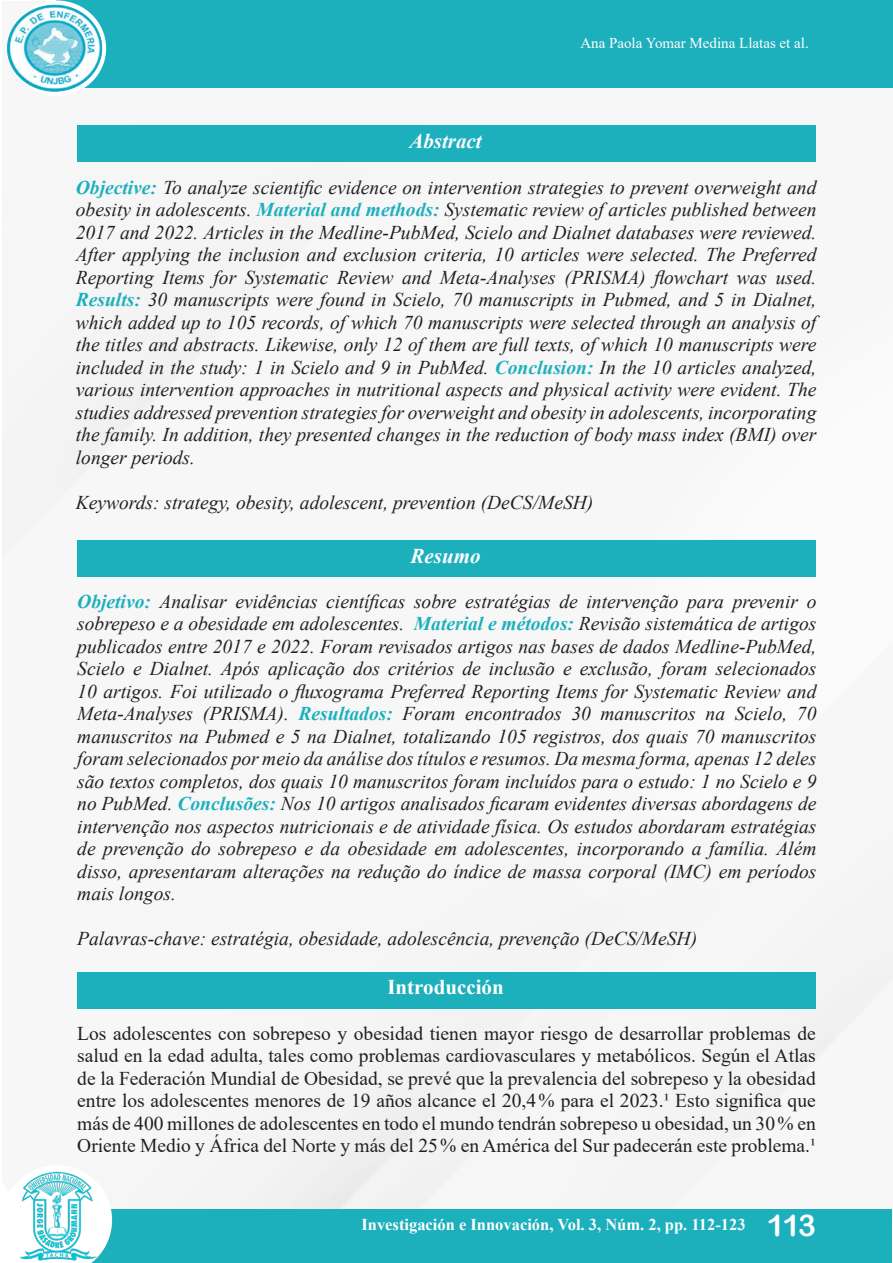
<style>
.page{position:relative;width:893px;height:1263px;background:#fff}
.page>*{position:absolute;margin:0;border:0;box-sizing:border-box;transform-origin:0 0}
.t1{font:italic 700 21px "Times New Roman";color:#fff}
.t2{font:700 21px "Times New Roman";color:#fff}
.t3{font:italic 19.5px/22.5px "Times New Roman";color:#231f20;text-align:justify}
.t4{font:19.5px/22.5px "Times New Roman";color:#231f20;text-align:justify}
.t5{font:700 16.5px "Times New Roman";color:#fff}
.t6{font:15px "Times New Roman";color:#fff}
.s1{font-weight:700;color:#1cb0bd}
.s2{font-family:"Arial Rounded MT Bold";font-weight:400;font-size:30px}
</style>
<div class="page">
<img style="left:2px;top:39px;width:891px;height:1170px">
<div style="left:57px;top:0;width:836px;height:88px;background:#1cb0bd"></div>
<div style="left:74px;top:1209px;width:818px;height:54px;background:#1cb0bd"></div>
<div style="left:7px;top:0;width:99px;height:96px;background:#fff;border-radius:50%"></div>
<img style="left:8px;top:5px;width:94px;height:86px">
<svg style="left:2px;top:1165px;width:110px;height:98px"></svg>
<div style="left:77px;top:126px;width:739px;height:36px;background:#1cb0bd"></div>
<div style="left:77px;top:541px;width:739px;height:36px;background:#1cb0bd"></div>
<div style="left:77px;top:972px;width:739px;height:36px;background:#1cb0bd"></div>
<p class="t1" style="left:409px;top:126px;width:74px">Abstract</p>
<p class="t6" style="left:580px;top:32px;width:230px">Ana Paola Yomar Medina Llatas et al.</p>
<p class="t3" style="left:76px;top:175px;width:742px"><span class="s1">Objective:</span> To analyze scientific evidence on intervention strategies to prevent overweight and obesity in adolescents. <span class="s1">Material and methods:</span> Systematic review of articles published between 2017 and 2022. Articles in the Medline-PubMed, Scielo and Dialnet databases were reviewed.<br>After applying the inclusion and exclusion criteria, 10 articles were selected. The Preferred Reporting Items for Systematic Review and Meta-Analyses (PRISMA) flowchart was used.<br><span class="s1">Results:</span> 30 manuscripts were found in Scielo, 70 manuscripts in Pubmed, and 5 in Dialnet, which added up to 105 records, of which 70 manuscripts were selected through an analysis of the titles and abstracts. Likewise, only 12 of them are full texts, of which 10 manuscripts were included in the study: 1 in Scielo and 9 in PubMed. <span class="s1">Conclusion:</span> In the 10 articles analyzed, various intervention approaches in nutritional aspects and physical activity were evident. The studies addressed prevention strategies for overweight and obesity in adolescents, incorporating the family. In addition, they presented changes in the reduction of body mass index (BMI) over longer periods.</p>
<p class="t3" style="left:76px;top:490px;width:519px">Keywords: strategy, obesity, adolescent, prevention (DeCS/MeSH)</p>
<p class="t1" style="left:411px;top:541px;width:72px">Resumo</p>
<p class="t3" style="left:77px;top:590px;width:741px"><span class="s1">Objetivo:</span> Analisar evidências científicas sobre estratégias de intervenção para prevenir o sobrepeso e a obesidade em adolescentes. <span class="s1">Material e métodos:</span> Revisão sistemática de artigos publicados entre 2017 e 2022. Foram revisados artigos nas bases de dados Medline-PubMed, Scielo e Dialnet. Após aplicação dos critérios de inclusão e exclusão, foram selecionados 10 artigos. Foi utilizado o fluxograma Preferred Reporting Items for Systematic Review and Meta-Analyses (PRISMA). <span class="s1">Resultados:</span> Foram encontrados 30 manuscritos na Scielo, 70 manuscritos na Pubmed e 5 na Dialnet, totalizando 105 registros, dos quais 70 manuscritos foram selecionados por meio da análise dos títulos e resumos. Da mesma forma, apenas 12 deles são textos completos, dos quais 10 manuscritos foram incluídos para o estudo: 1 no Scielo e 9 no PubMed. <span class="s1">Conclusões:</span> Nos 10 artigos analisados ficaram evidentes diversas abordagens de intervenção nos aspectos nutricionais e de atividade física. Os estudos abordaram estratégias de prevenção do sobrepeso e da obesidade em adolescentes, incorporando a família. Além disso, apresentaram alterações na redução do índice de massa corporal (IMC) em períodos mais longos.</p>
<p class="t3" style="left:77px;top:927px;width:621px">Palavras-chave: estratégia, obesidade, adolescência, prevenção (DeCS/MeSH)</p>
<p class="t2" style="left:387px;top:972px;width:118px">Introducción</p>
<p class="t4" style="left:77px;top:1021px;width:740px">Los adolescentes con sobrepeso y obesidad tienen mayor riesgo de desarrollar problemas de salud en la edad adulta, tales como problemas cardiovasculares y metabólicos. Según el Atlas de la Federación Mundial de Obesidad, se prevé que la prevalencia del sobrepeso y la obesidad entre los adolescentes menores de 19 años alcance el 20,4% para el 2023.1 Esto significa que más de 400 millones de adolescentes en todo el mundo tendrán sobrepeso u obesidad, un 30% en Oriente Medio y África del Norte y más del 25% en América del Sur padecerán este problema.1</p>
<p class="t5" style="left:361px;top:1212px;width:456px">Investigación e Innovación, Vol. 3, Núm. 2, pp. 112-123 <span class="s2">113</span></p>
</div>
